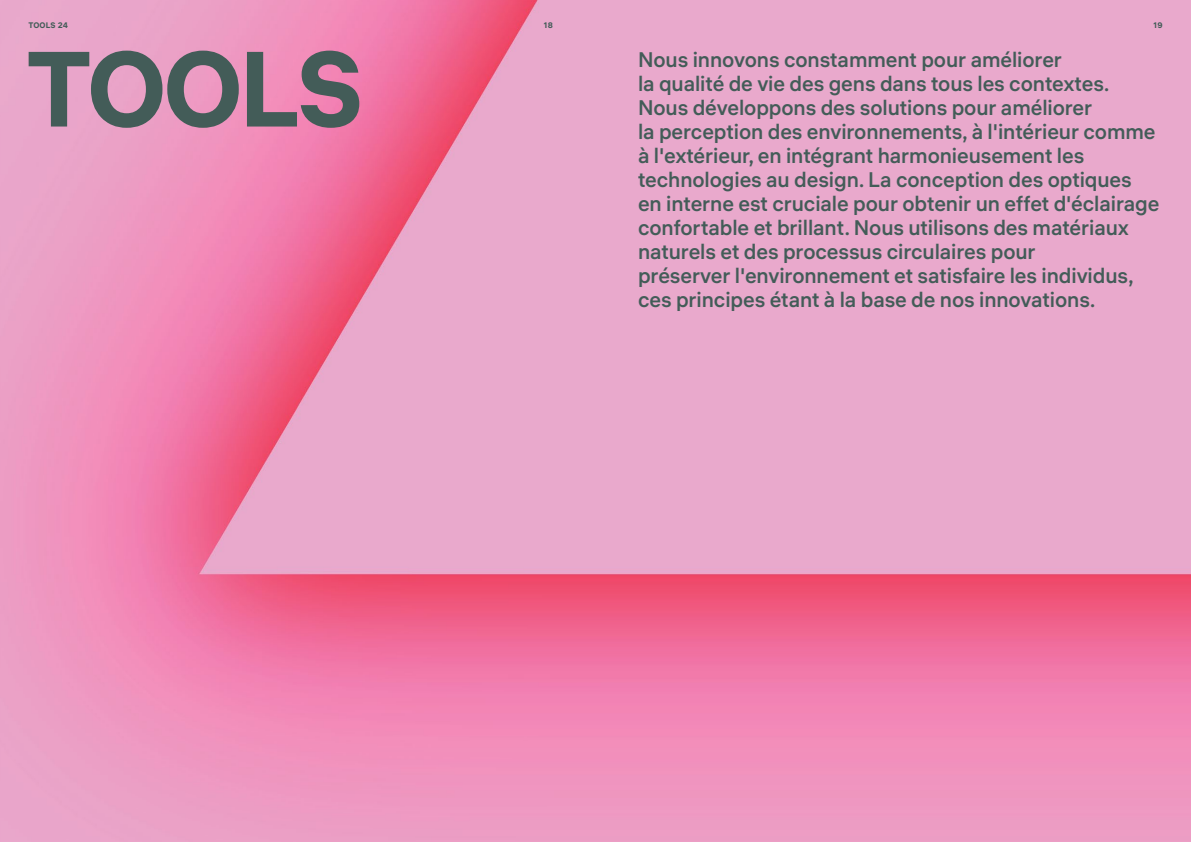
<style>
.page{position:relative;width:1191px;height:842px;background:#fff}
.page>*{position:absolute;margin:0;border:0;box-sizing:border-box;transform-origin:0 0}
.t1{font:700 106px "ALS Hauss";letter-spacing:-.04em;color:#435c58}
.t2{font:500 21px/24px "ALS Hauss";letter-spacing:-.005em;color:#435c58}
.t3{font:700 8px "ALS Hauss";letter-spacing:.02em;color:#435c58}
</style>
<div class="page">
<img style="left:0;top:0;width:1191px;height:842px">
<p class="t3" style="left:28px;top:21px;width:41px">TOOLS 24</p>
<h1 class="t1" style="left:25px;top:21px;width:340px">TOOLS</h1>
<p class="t3" style="left:544px;top:21px;width:10px">18</p>
<p class="t3" style="left:1153px;top:21px;width:11px">19</p>
<p class="t2" style="left:638px;top:47px;width:523px">Nous innovons constamment pour améliorer<br>la qualité de vie des gens dans tous les contextes.<br>Nous développons des solutions pour améliorer<br>la perception des environnements, à l'intérieur comme à l'extérieur, en intégrant harmonieusement les technologies au design. La conception des optiques en interne est cruciale pour obtenir un effet d'éclairage confortable et brillant. Nous utilisons des matériaux naturels et des processus circulaires pour<br>préserver l'environnement et satisfaire les individus, ces principes étant à la base de nos innovations.</p>
</div>
